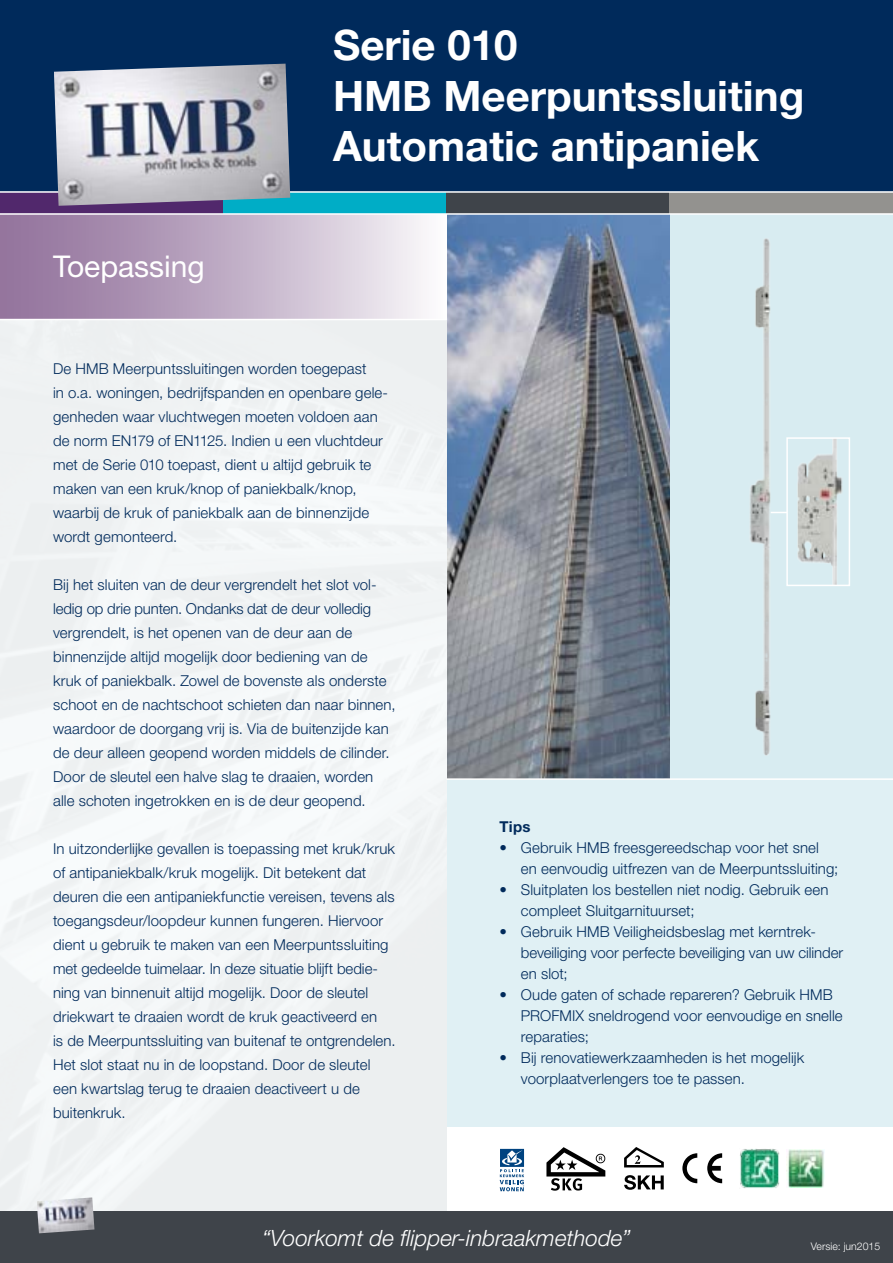
<style>
.page{position:relative;width:893px;height:1263px;background:#fff}
.page>*{position:absolute;margin:0;border:0;box-sizing:border-box;transform-origin:0 0}
.t1{font:700 42px/50.4px "Helvetica Neue LT Std";color:#fff}
.t2{font:30px "Helvetica Neue LT Std";color:#fff}
.t3{font:italic 300 22.5px "Helvetica Neue LT Std";color:#fff}
.t4{font:300 15px/24px "Helvetica Neue LT Std";letter-spacing:.005em;color:#002a5b}
.t5{font:700 15px "Helvetica Neue LT Std";color:#002a5b}
.t6{font:300 10.5px "Helvetica Neue LT Std";color:#fff}
</style>
<div class="page">
<div style="left:670px;top:215px;width:223px;height:564px;background:#d8ecf1"></div>
<img style="left:750px;top:238px;width:21px;height:518px">
<img style="left:446px;top:215px;width:224px;height:563px">
<div style="left:446px;top:779px;width:447px;height:348px;background:#e0f0f4"></div>
<div style="left:0;top:0;width:893px;height:192px;background:#002a5b"></div>
<div style="left:0;top:320px;width:446px;height:892px;background:#f0f3f4"></div>
<div style="left:0;top:213px;width:446px;height:107px;background:linear-gradient(to right,#8c6a96,#f7f5f8)"></div>
<hr style="left:0;top:319px;width:446px;height:1px;background:#fff">
<div style="left:0;top:192px;width:223px;height:21px;background:#51286c"></div>
<div style="left:223px;top:192px;width:223px;height:21px;background:#00adc6"></div>
<div style="left:446px;top:192px;width:224px;height:21px;background:#3f444a"></div>
<div style="left:670px;top:192px;width:223px;height:21px;background:#93928f"></div>
<hr style="left:0;top:191px;width:893px;height:2px;background:#fff">
<div style="left:0;top:1212px;width:893px;height:51px;background:#3f444a"></div>
<img style="left:37px;top:1197px;width:57px;height:36px">
<hr style="left:0;top:213px;width:893px;height:2px;background:#fff">
<svg style="left:500px;top:1149px;width:24px;height:42px"></svg>
<svg style="left:546px;top:1147px;width:59px;height:44px"></svg>
<svg style="left:624px;top:1175px;width:40px;height:14px"></svg>
<svg style="left:624px;top:1147px;width:40px;height:20px"></svg>
<svg style="left:682px;top:1153px;width:15px;height:30px"></svg>
<svg style="left:707px;top:1153px;width:15px;height:30px"></svg>
<img style="left:740px;top:1149px;width:39px;height:39px">
<svg style="left:771px;top:512px;width:15px;height:1px"></svg>
<img style="left:797px;top:440px;width:45px;height:143px">
<div style="left:786px;top:437px;width:64px;height:149px;border:2px solid #fff"></div>
<hr style="left:446px;top:778px;width:447px;height:2px;background:#fff">
<img style="left:787px;top:1149px;width:38px;height:38px">
<img style="left:54px;top:64px;width:236px;height:142px">
<h2 class="t2" style="left:53px;top:249px;width:153px">Toepassing</h2>
<h1 class="t1" style="left:333px;top:19px;width:473px">Serie 010<br>HMB Meerpuntssluiting<br>Automatic antipaniek</h1>
<p class="t4" style="left:53px;top:357px;width:336px">De HMB Meerpuntssluitingen worden toegepast<br>in o.a. woningen, bedrijfspanden en openbare gele&shy;genheden waar vluchtwegen moeten voldoen aan de norm EN179 of EN1125. Indien u een vluchtdeur met de Serie 010 toepast, dient u altijd gebruik te maken van een kruk/knop of paniekbalk/knop, waarbij de kruk of paniekbalk aan de binnenzijde wordt gemonteerd.</p>
<p class="t4" style="left:53px;top:573px;width:344px">Bij het sluiten van de deur vergrendelt het slot vol&shy;ledig op drie punten. Ondanks dat de deur volledig vergrendelt, is het openen van de deur aan de binnenzijde altijd mogelijk door bediening van de kruk of paniekbalk. Zowel de bovenste als onderste schoot en de nachtschoot schieten dan naar binnen, waardoor de doorgang vrij is. Via de buitenzijde kan de deur alleen geopend worden middels de cilinder.<br>Door de sleutel een halve slag te draaien, worden alle schoten ingetrokken en is de deur geopend.</p>
<p class="t4" style="left:53px;top:837px;width:344px">In uitzonderlijke gevallen is toepassing met kruk/kruk of antipaniekbalk/kruk mogelijk. Dit betekent dat deuren die een antipaniekfunctie vereisen, tevens als toegangsdeur/loopdeur kunnen fungeren. Hiervoor dient u gebruik te maken van een Meerpuntssluiting met gedeelde tuimelaar. In deze situatie blijft bedie&shy;ning van binnenuit altijd mogelijk. Door de sleutel driekwart te draaien wordt de kruk geactiveerd en<br>is de Meerpuntssluiting van buitenaf te ontgrendelen.<br>Het slot staat nu in de loopstand. Door de sleutel een kwartslag terug te draaien deactiveert u de buitenkruk.</p>
<p class="t5" style="left:500px;top:818px;width:32px">Tips</p>
<p class="t4" style="left:521px;top:837px;width:319px;line-height:21px;text-indent:-21px">• Gebruik HMB freesgereedschap voor het snel en eenvoudig uitfrezen van de Meerpuntssluiting;</p>
<p class="t4" style="left:521px;top:879px;width:309px;line-height:21px;text-indent:-21px">• Sluitplaten los bestellen niet nodig. Gebruik een compleet Sluitgarnituurset;</p>
<p class="t4" style="left:521px;top:921px;width:324px;line-height:21px;text-indent:-21px">• Gebruik HMB Veiligheidsbeslag met kerntrek&shy;beveiliging voor perfecte beveiliging van uw cilinder en slot;</p>
<p class="t4" style="left:521px;top:984px;width:323px;line-height:21px;text-indent:-21px">• Oude gaten of schade repareren? Gebruik HMB<br>PROFMIX sneldrogend voor eenvoudige en snelle reparaties;</p>
<p class="t4" style="left:521px;top:1047px;width:285px;line-height:21px;text-indent:-21px">• Bij renovatiewerkzaamheden is het mogelijk voorplaatverlengers toe te passen.</p>
<h3 class="t3" style="left:262px;top:1224px;width:370px">“Voorkomt de flipper-inbraakmethode”</h3>
<p class="t6" style="left:811px;top:1240px;width:71px">Versie: jun2015</p>
</div>
